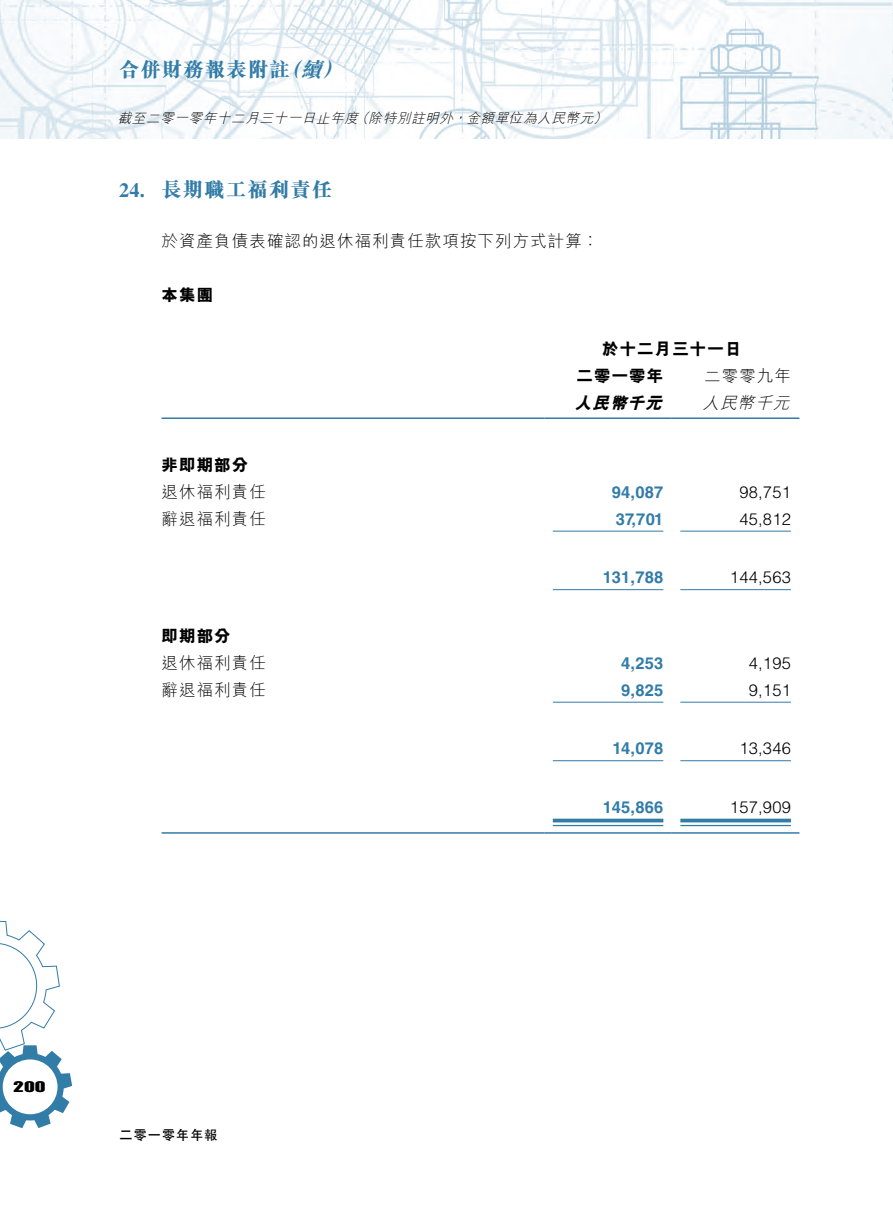
<style>
.page{position:relative;width:893px;height:1212px;background:#fff}
.page>*{position:absolute;margin:0;border:0;box-sizing:border-box;transform-origin:0 0}
.Subhead_1{font:800 20.25px "M Sung HK";letter-spacing:.06em;color:#327ca8}
.Body_text{font:300 16.5px "M Hei HK";letter-spacing:.065em;color:#000}
.Body_text-2{font:700 16.5px "Helvetica LT Std";letter-spacing:.015em;color:#327ca8}
.Body_text-3{font:300 16.5px "Helvetica LT Std";letter-spacing:.015em;color:#000}
.Body_text-4{font:800 16.5px "M Hei HK";letter-spacing:.065em;color:#000}
.Body_text-5{font:italic 800 16.5px "M Hei HK";color:#000}
.Body_text-6{font:italic 300 16.5px "M Hei HK";color:#000}
.t1{font:15px "Impact LT Std";color:#000;scale:1.5 1}
.t2{font:italic 300 13.5px "M Hei HK";color:#000}
.t3{font:700 13.5px "C Hei 2 HK";letter-spacing:.05em;color:#000}
.s1{font-style:italic}
.s2{font-family:"Times LT Std";font-weight:700}
</style>
<div class="page">
<img style="left:0;top:0;width:893px;height:138px">
<svg style="left:0;top:920px;width:72px;height:208px"></svg>
<hr style="left:162px;top:417px;width:382px;height:2px;background:#327ca8">
<hr style="left:544px;top:417px;width:128px;height:2px;background:#327ca8">
<hr style="left:672px;top:417px;width:127px;height:2px;background:#327ca8">
<hr style="left:553px;top:531px;width:110px;height:1px;background:#327ca8">
<hr style="left:680px;top:531px;width:111px;height:1px;background:#327ca8">
<hr style="left:553px;top:589px;width:110px;height:1px;background:#327ca8">
<hr style="left:680px;top:589px;width:111px;height:1px;background:#327ca8">
<hr style="left:553px;top:702px;width:110px;height:1px;background:#327ca8">
<hr style="left:680px;top:702px;width:111px;height:1px;background:#327ca8">
<hr style="left:553px;top:760px;width:110px;height:1px;background:#327ca8">
<hr style="left:680px;top:760px;width:111px;height:1px;background:#327ca8">
<hr style="left:553px;top:819px;width:110px;height:3px;background:#327ca8">
<hr style="left:553px;top:825px;width:110px;height:1px;background:#327ca8">
<hr style="left:680px;top:819px;width:111px;height:3px;background:#327ca8">
<hr style="left:680px;top:825px;width:111px;height:1px;background:#327ca8">
<hr style="left:162px;top:832px;width:382px;height:2px;background:#327ca8">
<hr style="left:544px;top:832px;width:128px;height:2px;background:#327ca8">
<hr style="left:672px;top:832px;width:127px;height:2px;background:#327ca8">
<p class="Subhead_1" style="left:119px;top:59px;width:229px">合併財務報表附註<span class="s1">（續）</span></p>
<p class="t2" style="left:118px;top:111px;width:494px">截至二零一零年十二月三十一日止年度（除特別註明外，金額單位為人民幣元）</p>
<p class="Subhead_1" style="left:119px;top:179px;width:215px"><span class="s2">24.</span> 長期職工福利責任</p>
<p class="Body_text" style="left:162px;top:233px;width:439px">於資產負債表確認的退休福利責任款項按下列方式計算︰</p>
<p class="Body_text-4" style="left:162px;top:287px;width:53px">本集團</p>
<p class="Body_text-4" style="left:602px;top:341px;width:141px">於十二月三十一日</p>
<p class="Body_text-4" style="left:577px;top:368px;width:88px">二零一零年</p>
<p class="Body_text" style="left:704px;top:368px;width:88px">二零零九年</p>
<p class="Body_text-5" style="left:575px;top:395px;width:93px">人民幣千元</p>
<p class="Body_text-6" style="left:702px;top:395px;width:93px">人民幣千元</p>
<p class="Body_text-4" style="left:162px;top:456px;width:88px">非即期部分</p>
<p class="Body_text" style="left:162px;top:483px;width:106px">退休福利責任</p>
<p class="Body_text-2" style="left:612px;top:482px;width:53px">94,087</p>
<p class="Body_text-3" style="left:739px;top:482px;width:53px">98,751</p>
<p class="Body_text" style="left:162px;top:510px;width:106px">辭退福利責任</p>
<p class="Body_text-2" style="left:616px;top:509px;width:49px">37,701</p>
<p class="Body_text-3" style="left:739px;top:509px;width:53px">45,812</p>
<p class="Body_text-2" style="left:603px;top:567px;width:62px">131,788</p>
<p class="Body_text-3" style="left:730px;top:567px;width:63px">144,563</p>
<p class="Body_text-4" style="left:162px;top:628px;width:71px">即期部分</p>
<p class="Body_text" style="left:162px;top:654px;width:106px">退休福利責任</p>
<p class="Body_text-2" style="left:621px;top:653px;width:44px">4,253</p>
<p class="Body_text-3" style="left:749px;top:653px;width:44px">4,195</p>
<p class="Body_text" style="left:162px;top:681px;width:106px">辭退福利責任</p>
<p class="Body_text-2" style="left:621px;top:680px;width:44px">9,825</p>
<p class="Body_text-3" style="left:749px;top:680px;width:44px">9,151</p>
<p class="Body_text-2" style="left:612px;top:738px;width:53px">14,078</p>
<p class="Body_text-3" style="left:739px;top:738px;width:53px">13,346</p>
<p class="Body_text-2" style="left:603px;top:797px;width:62px">145,866</p>
<p class="Body_text-3" style="left:730px;top:797px;width:63px">157,909</p>
<p class="t1" style="left:13px;top:1078px;width:23px">200</p>
<p class="t3" style="left:119px;top:1128px;width:100px">二零一零年年報</p>
</div>
